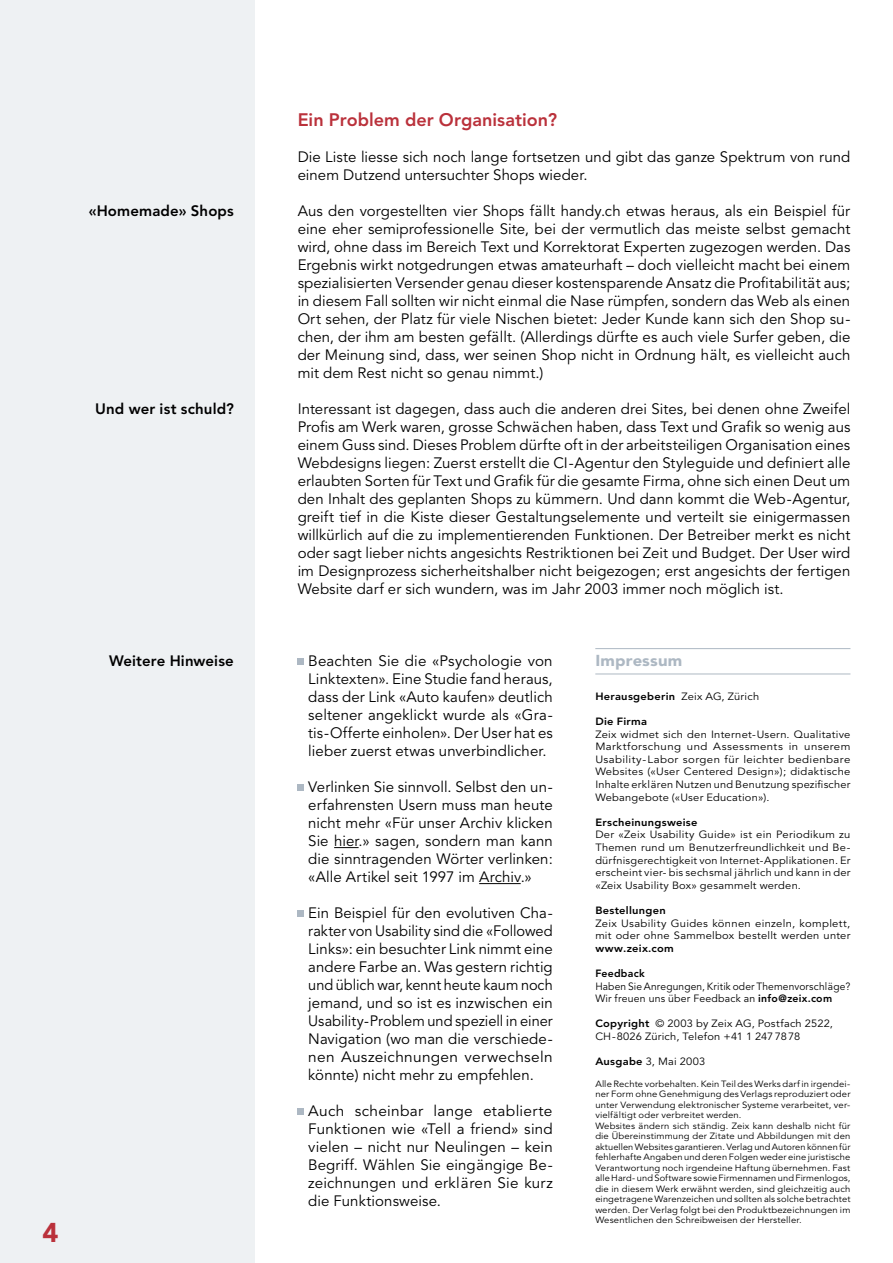
<style>
.page{position:relative;width:893px;height:1263px;background:#fff}
.page>*{position:absolute;margin:0;border:0;box-sizing:border-box;transform-origin:0 0}
.t1{font:900 27px "Avenir";color:#ba313b}
.t2{font:800 18px "Avenir";color:#ba313b}
.t3{font:900 15.75px "Avenir";letter-spacing:.01em;color:#adb8c3;scale:1.06 1}
.t4{font:15px/18px "Avenir";letter-spacing:.005em;color:#000;text-align:justify}
.t5{font:800 15px "Avenir";letter-spacing:.01em;color:#000}
.t6{font:10.5px/12.6px "Avenir";letter-spacing:.02em;color:#000;text-align:justify;scale:1.06 1}
.t7{font:10.5px/12.6px "Avenir";letter-spacing:.02em;color:#000;text-align:justify;scale:1.07 1}
.t8{font:10.5px/12.6px "Avenir";letter-spacing:.02em;color:#000}
.t9{font:800 10.5px "Avenir";letter-spacing:.025em;color:#000;scale:1.06 1}
.t10{font:800 10.5px "Avenir";letter-spacing:.025em;color:#000}
.t11{font:9px/10.5px "Avenir";letter-spacing:.015em;color:#000;scale:1.05 1}
.s1{font-weight:400}
.s2{font-weight:800}
</style>
<div class="page">
<div style="left:0;top:0;width:255px;height:1263px;background:#eef1f3"></div>
<hr style="left:595px;top:648px;width:255px;height:1px;background:#adb8c3">
<hr style="left:595px;top:673px;width:255px;height:1px;background:#adb8c3">
<svg style="left:298px;top:658px;width:6px;height:6px"></svg>
<svg style="left:298px;top:784px;width:6px;height:6px"></svg>
<svg style="left:334px;top:847px;width:25px;height:1px"></svg>
<hr style="left:479px;top:883px;width:42px;height:1px;background:#000">
<svg style="left:298px;top:910px;width:6px;height:6px"></svg>
<svg style="left:298px;top:1108px;width:6px;height:6px"></svg>
<p class="t5" style="left:89px;top:202px;width:147px">«Homemade» Shops</p>
<p class="t5" style="left:95px;top:400px;width:140px">Und wer ist schuld?</p>
<p class="t5" style="left:109px;top:652px;width:126px">Weitere Hinweise</p>
<h1 class="t1" style="left:43px;top:1216px;width:17px">4</h1>
<p class="t2" style="left:298px;top:109px;width:261px">Ein Problem der Organisation?</p>
<p class="t4" style="left:298px;top:148px;width:554px">Die Liste liesse sich noch lange fortsetzen und gibt das ganze Spektrum von rund einem Dutzend untersuchter Shops wieder.</p>
<p class="t4" style="left:298px;top:202px;width:554px">Aus den vorgestellten vier Shops fällt handy.ch etwas heraus, als ein Beispiel für eine eher semiprofessionelle Site, bei der vermutlich das meiste selbst gemacht wird, ohne dass im Bereich Text und Korrektorat Experten zugezogen werden. Das Ergebnis wirkt notgedrungen etwas amateurhaft – doch vielleicht macht bei einem spezialisierten Versender genau dieser kostensparende Ansatz die Profitabilität aus; in diesem Fall sollten wir nicht einmal die Nase rümpfen, sondern das Web als einen Ort sehen, der Platz für viele Nischen bietet: Jeder Kunde kann sich den Shop su&shy;chen, der ihm am besten gefällt. (Allerdings dürfte es auch viele Surfer geben, die der Meinung sind, dass, wer seinen Shop nicht in Ordnung hält, es vielleicht auch mit dem Rest nicht so genau nimmt.)</p>
<p class="t4" style="left:298px;top:400px;width:554px">Interessant ist dagegen, dass auch die anderen drei Sites, bei denen ohne Zweifel Profis am Werk waren, grosse Schwächen haben, dass Text und Grafik so wenig aus einem Guss sind. Dieses Problem dürfte oft in der arbeitsteiligen Organisation eines Webdesigns liegen: Zuerst erstellt die CI-Agentur den Styleguide und definiert alle erlaubten Sorten für Text und Grafik für die gesamte Firma, ohne sich einen Deut um den Inhalt des geplanten Shops zu kümmern. Und dann kommt die Web-Agentur, greift tief in die Kiste dieser Gestaltungselemente und verteilt sie einigermassen willkürlich auf die zu implementierenden Funktionen. Der Betreiber merkt es nicht oder sagt lieber nichts angesichts Restriktionen bei Zeit und Budget. Der User wird im Designprozess sicherheitshalber nicht beigezogen; erst angesichts der fertigen Website darf er sich wundern, was im Jahr 2003 immer noch möglich ist.</p>
<p class="t4" style="left:308px;top:652px;width:246px">Beachten Sie die «Psychologie von Linktexten». Eine Studie fand heraus, dass der Link «Auto kaufen» deutlich seltener angeklickt wurde als «Gra&shy;tis-Offerte einholen». Der User hat es lieber zuerst etwas unverbindlicher.</p>
<p class="t4" style="left:308px;top:778px;width:246px">Verlinken Sie sinnvoll. Selbst den un&shy;erfahrensten Usern muss man heute nicht mehr «Für unser Archiv klicken Sie hier.» sagen, sondern man kann die sinntragenden Wörter verlinken: «Alle Artikel seit 1997 im Archiv.»</p>
<p class="t4" style="left:308px;top:904px;width:246px">Ein Beispiel für den evolutiven Cha&shy;rakter von Usability sind die «Followed Links»: ein besuchter Link nimmt eine andere Farbe an. Was gestern richtig und üblich war, kennt heute kaum noch jemand, und so ist es inzwischen ein Usability-Problem und speziell in einer Navigation (wo man die verschiede&shy;nen Auszeichnungen verwechseln könnte) nicht mehr zu empfehlen.</p>
<p class="t4" style="left:308px;top:1102px;width:246px">Auch scheinbar lange etablierte Funktionen wie «Tell a friend» sind vielen – nicht nur Neulingen – kein Begriff. Wählen Sie eingängige Be&shy;zeichnungen und erklären Sie kurz die Funktionsweise.</p>
<p class="t3" style="left:595px;top:651px;width:84px">Impressum</p>
<p class="t9" style="left:595px;top:690px;width:156px">Herausgeberin <span class="s1">Zeix AG, Zürich</span></p>
<p class="t9" style="left:595px;top:715px;width:50px">Die Firma</p>
<p class="t6" style="left:595px;top:728px;width:242px">Zeix widmet sich den Internet-Usern. Qualitative Marktforschung und Assessments in unserem Usability-Labor sorgen für leichter bedienbare Websites («User Centered Design»); didaktische Inhalte erklären Nutzen und Benutzung spezifischer Webangebote («User Education»).</p>
<p class="t9" style="left:595px;top:816px;width:98px">Erscheinungsweise</p>
<p class="t7" style="left:595px;top:829px;width:240px">Der «Zeix Usability Guide» ist ein Periodikum zu Themen rund um Benutzerfreundlichkeit und Be&shy;dürfnisgerechtigkeit von Internet-Applikationen. Er erscheint vier- bis sechsmal jährlich und kann in der «Zeix Usability Box» gesammelt werden.</p>
<p class="t9" style="left:595px;top:904px;width:68px">Bestellungen</p>
<p class="t7" style="left:595px;top:917px;width:240px">Zeix Usability Guides können einzeln, komplett, mit oder ohne Sammelbox bestellt werden unter</p>
<p class="t9" style="left:595px;top:942px;width:76px">www.zeix.com</p>
<p class="t10" style="left:595px;top:967px;width:51px">Feedback</p>
<p class="t8" style="left:595px;top:980px;width:257px">Haben Sie Anregungen, Kritik oder Themenvorschläge?<br>Wir freuen uns über Feedback an <span class="s2">info@zeix.com</span></p>
<p class="t6" style="left:595px;top:1018px;width:226px"><span class="s2">Copyright</span> © 2003 by Zeix AG, Postfach 2522,<br>CH-8026 Zürich, Telefon +41 1 247 78 78</p>
<p class="t6" style="left:595px;top:1055px;width:105px"><span class="s2">Ausgabe</span> 3, Mai 2003</p>
<p class="t11" style="left:595px;top:1078px;width:245px">Alle Rechte vorbehalten. Kein Teil des Werks darf in irgendei&shy;ner Form ohne Genehmigung des Verlags reproduziert oder unter Verwendung elektronischer Systeme verarbeitet, ver&shy;vielfältigt oder verbreitet werden.<br>Websites ändern sich ständig. Zeix kann deshalb nicht für die Übereinstimmung der Zitate und Abbildungen mit den aktuellen Websites garantieren. Verlag und Autoren können für fehlerhafte Angaben und deren Folgen weder eine juristische Verantwortung noch irgendeine Haftung übernehmen. Fast alle Hard- und Software sowie Firmennamen und Firmenlogos, die in diesem Werk erwähnt werden, sind gleichzeitig auch eingetragene Warenzeichen und sollten als solche betrachtet werden. Der Verlag folgt bei den Produktbezeichnungen im Wesentlichen den Schreibweisen der Hersteller.</p>
</div>
